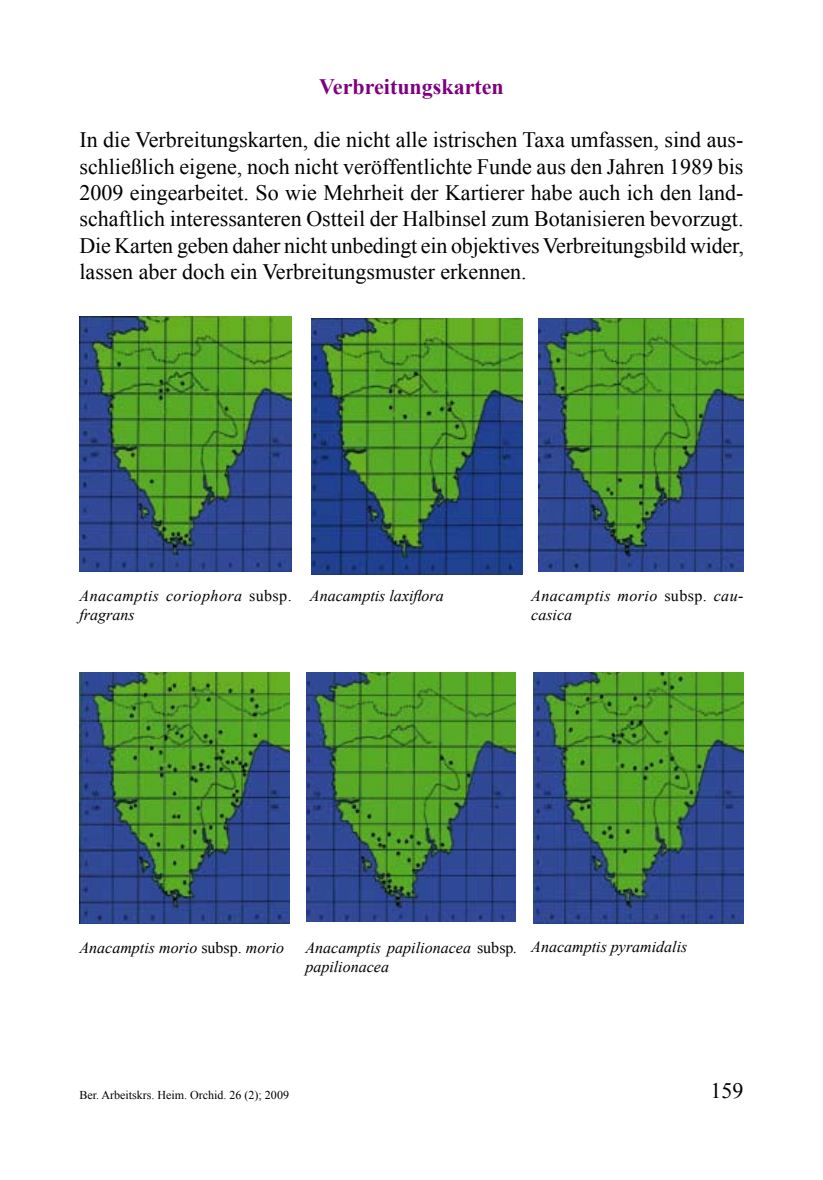
<style>
.page{position:relative;width:823px;height:1180px;background:#fff}
.page>*{position:absolute;margin:0;border:0;box-sizing:border-box;transform-origin:0 0}
.t1{font:22px/26.4px "Times New Roman";color:#000;text-align:justify}
.t2{font:700 22px "Times New Roman";color:#7f007f}
.t3{font:italic 16px/19.2px "Times New Roman";color:#000}
.t4{font:italic 16px/19.2px "Times New Roman";letter-spacing:.03em;color:#000}
.t5{font:italic 16px/19.2px "Times New Roman";letter-spacing:.025em;color:#000}
.t6{font:12px "Times New Roman";color:#000}
.s1{font-style:normal}
</style>
<div class="page">
<img style="left:79px;top:316px;width:212px;height:255px">
<img style="left:311px;top:319px;width:211px;height:255px">
<img style="left:79px;top:672px;width:210px;height:251px">
<img style="left:538px;top:319px;width:205px;height:252px">
<img style="left:306px;top:672px;width:209px;height:249px">
<img style="left:533px;top:672px;width:210px;height:250px">
<p class="t2" style="left:319px;top:72px;width:186px">Verbreitungskarten</p>
<p class="t1" style="left:79px;top:126px;width:665px">In die Verbreitungskarten, die nicht alle istrischen Taxa umfassen, sind aus&shy;schließlich eigene, noch nicht veröffentlichte Funde aus den Jahren 1989 bis 2009 eingearbeitet. So wie Mehrheit der Kartierer habe auch ich den land&shy;schaftlich interessanteren Ostteil der Halbinsel zum Botanisieren bevorzugt.<br>Die Karten geben daher nicht unbedingt ein objektives Verbreitungsbild wider, lassen aber doch ein Verbreitungsmuster erkennen.</p>
<p class="t3" style="left:310px;top:585px;width:135px">Anacamptis laxiflora</p>
<p class="t4" style="left:79px;top:585px;width:214px">Anacamptis coriophora <span class="s1">subsp. </span>fragrans</p>
<p class="t5" style="left:531px;top:585px;width:213px">Anacamptis morio <span class="s1">subsp.</span> cau&shy;casica</p>
<p class="t3" style="left:79px;top:937px;width:206px">Anacamptis morio <span class="s1">subsp.</span> morio</p>
<p class="t3" style="left:305px;top:937px;width:383px">Anacamptis papilionacea <span class="s1">subsp</span>. Anacamptis pyramidalis papilionacea</p>
<p class="t6" style="left:79px;top:1086px;width:211px">Ber. Arbeitskrs. Heim. Orchid. 26 (2); 2009</p>
<p class="t1" style="left:710px;top:1076px;width:34px">159</p>
</div>
